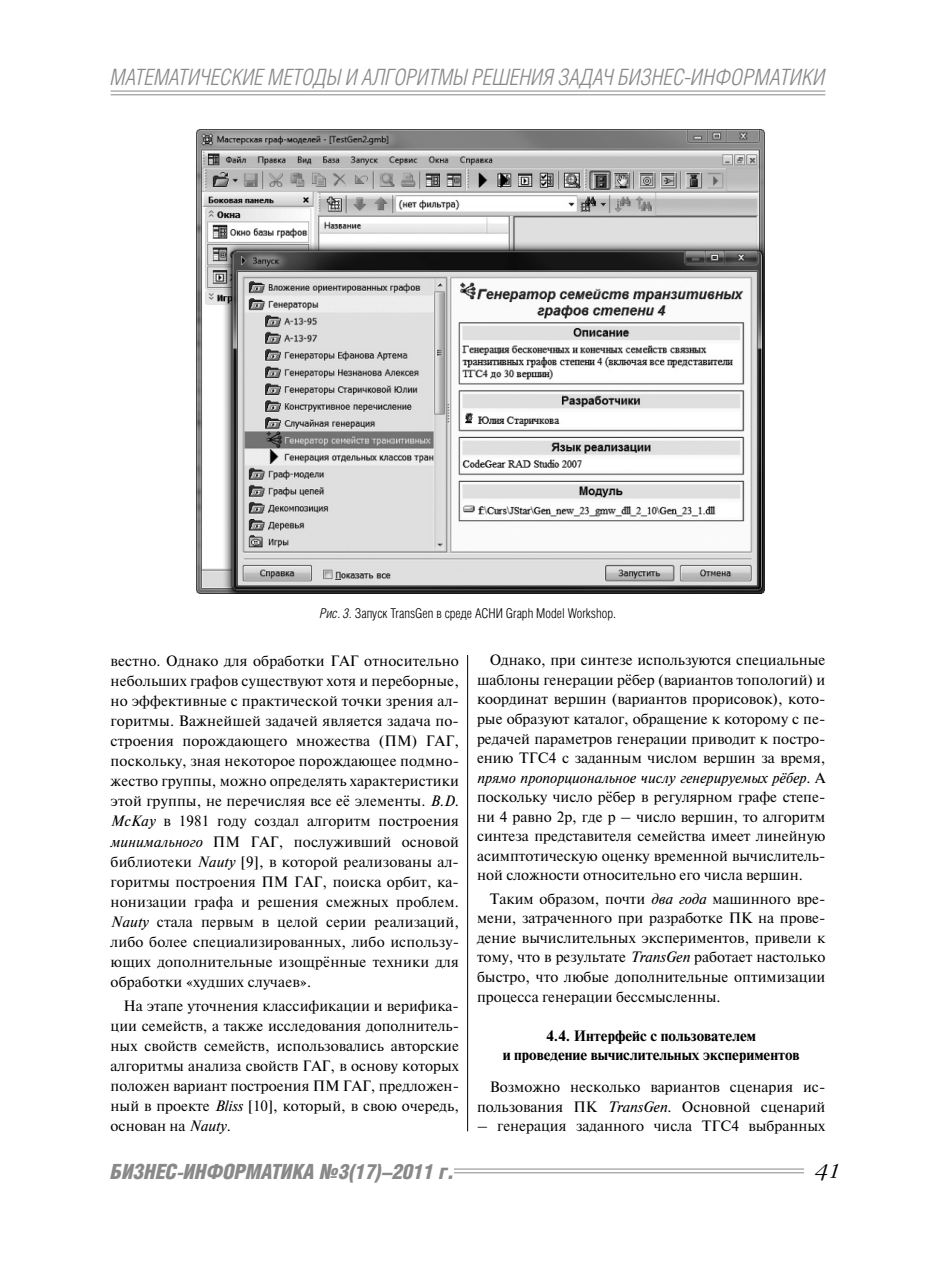
<style>
.page{position:relative;width:936px;height:1276px;background:#fff}
.page>*{position:absolute;margin:0;border:0;box-sizing:border-box;transform-origin:0 0}
.t1{font:italic 300 22.5px "Helios Cond";color:#898989}
.t2{font:italic 900 21px "Helios Cond";letter-spacing:-.01em;color:#898989}
.t3{font:italic 300 19.5px "Garamond C";color:#000}
.t4{font:15px/20.1px "Newton C";color:#000;text-align:justify}
.t5{font:700 15px/19.5px "Newton C";color:#000;text-align:center}
.t6{font:300 13.5px "Helios Cond";color:#000}
.s1{font-style:italic}
</style>
<div class="page">
<hr style="left:111px;top:91px;width:714px;height:1px;background:#898989">
<hr style="left:111px;top:94px;width:714px;height:1px;background:#898989">
<hr style="left:454px;top:1168px;width:350px;height:1px;background:#898989">
<hr style="left:454px;top:1172px;width:350px;height:1px;background:#898989">
<hr style="left:467px;top:655px;width:1px;height:476px;background:#000">
<img style="left:197px;top:129px;width:567px;height:464px">
<h1 class="t1" style="left:111px;top:69px;width:716px">МАТЕМАТИЧЕСКИЕ МЕТОДЫ И АЛГОРИТМЫ РЕШЕНИЯ ЗАДАЧ БИЗНЕС-ИНФОРМАТИКИ</h1>
<p class="t6" style="left:320px;top:608px;width:297px"><span class="s1">Рис. 3.</span> Запуск TransGen в среде АСНИ Graph Model Workshop.</p>
<p class="t4" style="left:111px;top:652px;width:350px">вестно. Однако для обработки ГАГ относительно небольших графов существуют хотя и переборные, но эффективные с практической точки зрения ал&shy;горитмы. Важнейшей задачей является задача по&shy;строения порождающего множества (ПМ) ГАГ, поскольку, зная некоторое порождающее подмно&shy;жество группы, можно определять характеристики этой группы, не перечисляя все её элементы. <span class="s1">B.D.<br>McKay</span> в 1981 году создал алгоритм построения <span class="s1">минимального</span> ПМ ГАГ, послуживший основой библиотеки <span class="s1">Nauty</span> [9], в которой реализованы ал&shy;горитмы построения ПМ ГАГ, поиска орбит, ка&shy;нонизации графа и решения смежных проблем.<br><span class="s1">Nauty</span> стала первым в целой серии реализаций, либо более специализированных, либо использу&shy;ющих дополнительные изощрённые техники для обработки «худших случаев».</p>
<p class="t4" style="left:111px;top:997px;width:350px;text-indent:13px">На этапе уточнения классификации и верифика&shy;ции семейств, а также исследования дополнитель&shy;ных свойств семейств, использовались авторские алгоритмы анализа свойств ГАГ, в основу которых положен вариант построения ПМ ГАГ, предложен&shy;ный в проекте <span class="s1">Bliss</span> [10], который, в свою очередь, основан на <span class="s1">Nauty</span>.</p>
<p class="t4" style="left:477px;top:652px;width:350px;line-height:19.5px;text-indent:13px">Однако, при синтезе используются специальные шаблоны генерации рёбер (вариантов топологий) и координат вершин (вариантов прорисовок), кото&shy;рые образуют каталог, обращение к которому с пе&shy;редачей параметров генерации приводит к постро&shy;ению ТГС4 с заданным числом вершин за время, <span class="s1">прямо пропорциональное числу генерируемых рёбер</span>. А поскольку число рёбер в регулярном графе степе&shy;ни 4 равно 2p, где p – число вершин, то алгоритм синтеза представителя семейства имеет линейную асимптотическую оценку временной вычислитель&shy;ной сложности относительно его числа вершин.</p>
<p class="t4" style="left:477px;top:890px;width:350px;line-height:19.5px;text-indent:13px">Таким образом, почти <span class="s1">два года</span> машинного вре&shy;мени, затраченного при разработке ПК на прове&shy;дение вычислительных экспериментов, привели к тому, что в результате <span class="s1">TransGen</span> работает настолько быстро, что любые дополнительные оптимизации процесса генерации бессмысленны.</p>
<p class="t5" style="left:502px;top:1026px;width:298px">4.4. Интерфейс с пользователем<br>и проведение вычислительных экспериментов</p>
<p class="t4" style="left:477px;top:1078px;width:350px;line-height:19.5px;text-align:right">Возможно несколько вариантов сценария ис&shy;пользования ПК <span class="s1">TransGen</span>. Основной сценарий</p>
<p class="t4" style="left:477px;top:1117px;width:350px">– генерация заданного числа ТГС4 выбранных</p>
<h2 class="t2" style="left:111px;top:1164px;width:345px">БИЗНЕС-ИНФОРМАТИКА №3(17)–2011 г.</h2>
<h3 class="t3" style="left:815px;top:1163px;width:27px">41</h3>
</div>
